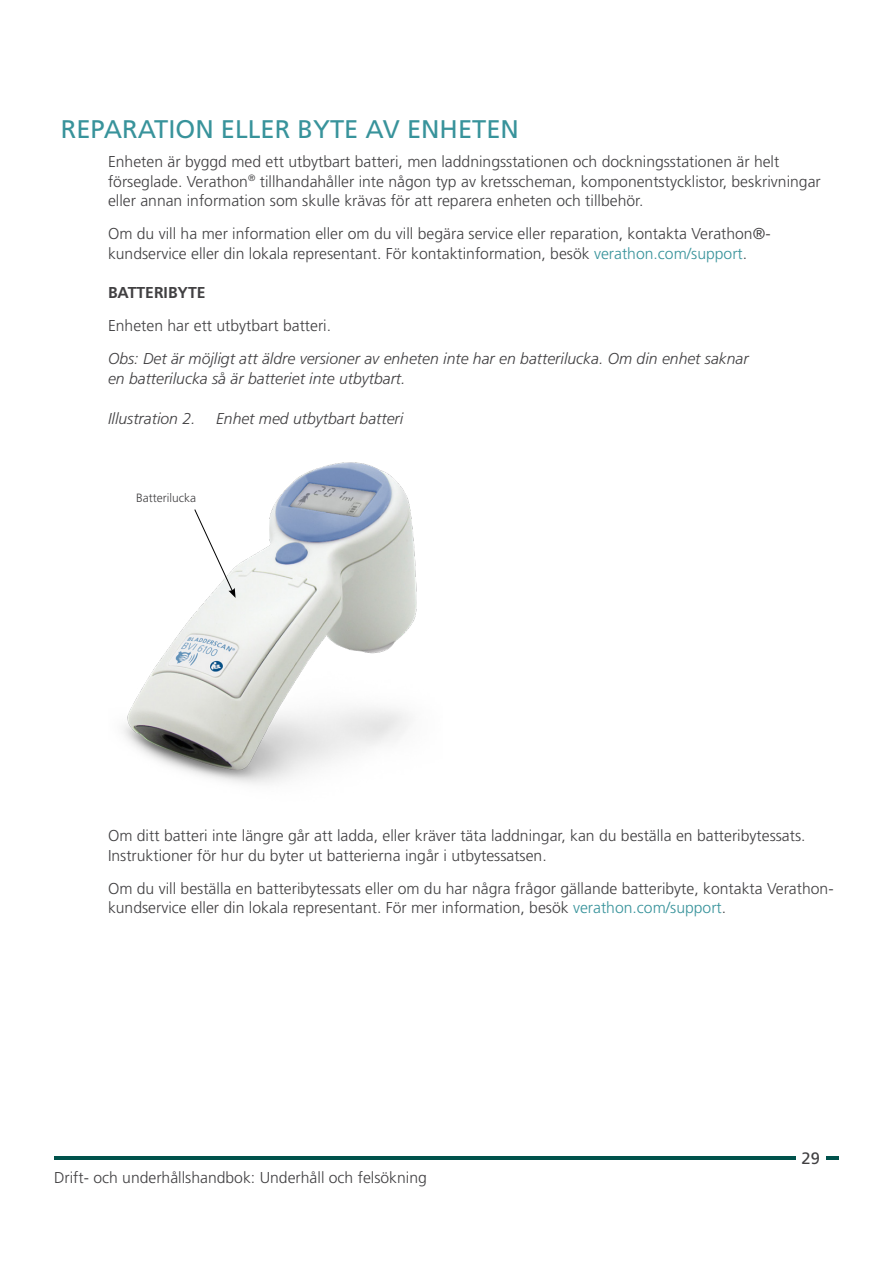
<style>
.page{position:relative;width:893px;height:1263px;background:#fff}
.page>*{position:absolute;margin:0;border:0;box-sizing:border-box;transform-origin:0 0}
.Heading_2{font:25.5px "Frutiger LT Std";color:#38939b}
.t1{font:16.5px "Frutiger LT Std";color:#414042}
.Body_Text{font:300 15.75px/19.5px "Frutiger LT Std";color:#414042}
.Body_Text-2{font:italic 300 15.75px/19.5px "Frutiger LT Std";color:#414042}
.Heading_4{font:700 15.75px "Frutiger LT Std";color:#414042}
.Image_Call-Out{font:300 12px "Frutiger LT Std";color:#414042}
.s1{color:#38939b}
</style>
<div class="page">
<hr style="left:54px;top:1156px;width:785px;height:3px;background:#00524c">
<div style="left:796px;top:1151px;width:29px;height:14px;background:#fff"></div>
<img style="left:123px;top:462px;width:294px;height:322px">
<svg style="left:194px;top:508px;width:42px;height:90px"></svg>
<h2 class="Heading_2" style="left:61px;top:114px;width:460px">REPARATION ELLER BYTE AV ENHETEN</h2>
<p class="Body_Text" style="left:108px;top:152px;width:714px">Enheten är byggd med ett utbytbart batteri, men laddningsstationen och dockningsstationen är helt förseglade. Verathon<sup>®</sup> tillhandahåller inte någon typ av kretsscheman, komponentstycklistor, beskrivningar eller annan information som skulle krävas för att reparera enheten och tillbehör.</p>
<p class="Body_Text" style="left:108px;top:224px;width:663px">Om du vill ha mer information eller om du vill begära service eller reparation, kontakta Verathon®- kundservice eller din lokala representant. För kontaktinformation, besök <span class="s1">verathon.com/support</span>.</p>
<h4 class="Heading_4" style="left:108px;top:284px;width:99px">BATTERIBYTE</h4>
<p class="Body_Text" style="left:108px;top:316px;width:225px">Enheten har ett utbytbart batteri.</p>
<p class="Body_Text-2" style="left:108px;top:349px;width:642px">Obs: Det är möjligt att äldre versioner av enheten inte har en batterilucka. Om din enhet saknar en batterilucka så är batteriet inte utbytbart.</p>
<p class="Body_Text-2" style="left:108px;top:408px;width:89px">Illustration 2.</p>
<p class="Body_Text-2" style="left:216px;top:408px;width:189px">Enhet med utbytbart batteri</p>
<p class="Image_Call-Out" style="left:136px;top:491px;width:61px">Batterilucka</p>
<p class="Body_Text" style="left:108px;top:826px;width:699px">Om ditt batteri inte längre går att ladda, eller kräver täta laddningar, kan du beställa en batteribytessats.<br>Instruktioner för hur du byter ut batterierna ingår i utbytessatsen.</p>
<p class="Body_Text" style="left:108px;top:879px;width:726px">Om du vill beställa en batteribytessats eller om du har några frågor gällande batteribyte, kontakta Verathon&shy;kundservice eller din lokala representant. För mer information, besök <span class="s1">verathon.com/support</span>.</p>
<p class="Body_Text" style="left:54px;top:1168px;width:374px">Drift- och underhållshandbok: Underhåll och felsökning</p>
<p class="t1" style="left:801px;top:1148px;width:20px">29</p>
</div>
